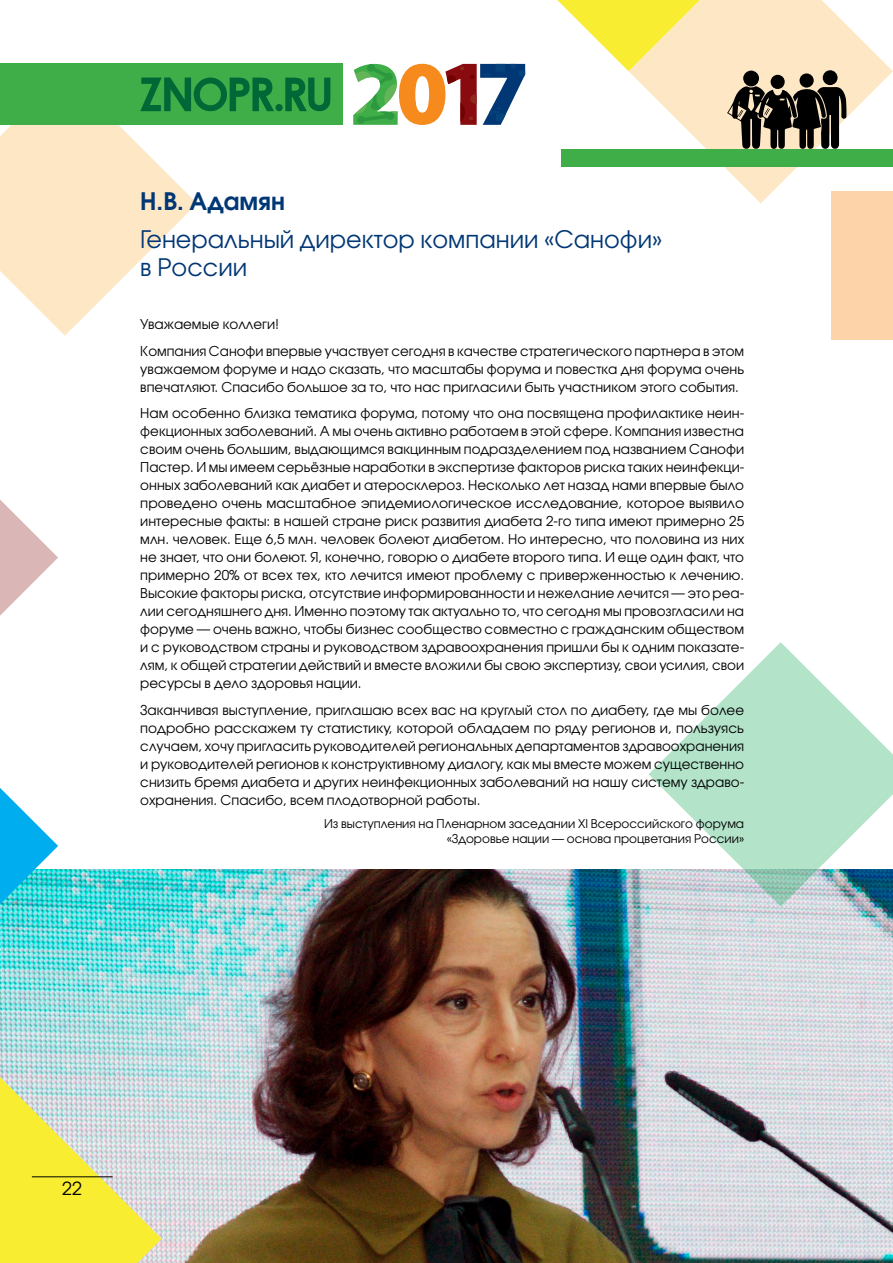
<style>
.page{position:relative;width:893px;height:1263px;background:#fff}
.page>*{position:absolute;margin:0;border:0;box-sizing:border-box;transform-origin:0 0}
.t1{font:24px/28.8px "Avant Garde Gothic C";color:#003774}
.t2{font:700 24px "Avant Garde Gothic C";color:#003774}
.t3{font:18px "Avant Garde Gothic C";color:#000}
.t4{font:13.5px/18px "Avant Garde Gothic C";color:#000}
.t5{font:12px/15px "Avant Garde Gothic C";color:#000;text-align:right}
</style>
<div class="page">
<img style="left:0;top:870px;width:893px;height:393px">
<svg style="left:629px;top:0;width:264px;height:203px;fill:#fde7c5"></svg>
<svg style="left:557px;top:0;width:143px;height:71px"></svg>
<svg style="left:648px;top:642px;width:245px;height:264px;fill:#b3e4ca"></svg>
<svg style="left:0;top:125px;width:197px;height:211px;fill:#fde7c5"></svg>
<svg style="left:0;top:293px;width:58px;height:611px"></svg>
<div style="left:0;top:64px;width:343px;height:61px;background:#3fad48"></div>
<svg style="left:140px;top:78px;width:190px;height:33px"></svg>
<svg style="left:353px;top:64px;width:172px;height:61px"></svg>
<div style="left:832px;top:191px;width:61px;height:149px;background:#fdd3a9"></div>
<div style="left:561px;top:149px;width:332px;height:17px;background:#3fad48"></div>
<div style="left:743px;top:71px;width:16px;height:15px;background:#000;border-radius:50%"></div>
<div style="left:823px;top:70px;width:14px;height:15px;background:#000;border-radius:50%"></div>
<div style="left:799px;top:73px;width:15px;height:15px;background:#000;border-radius:50%"></div>
<div style="left:770px;top:75px;width:15px;height:14px;background:#000;border-radius:50%"></div>
<svg style="left:727px;top:86px;width:119px;height:63px;background:#5b5449"></svg>
<svg style="left:0;top:1077px;width:162px;height:186px;background:#e6e47e"></svg>
<hr style="left:32px;top:1176px;width:81px;height:1px;background:#000">
<h1 class="t2" style="left:140px;top:187px;width:146px">Н.В. Адамян</h1>
<h1 class="t1" style="left:140px;top:224px;width:523px">Генеральный директор компании «Санофи» в России</h1>
<p class="t4" style="left:140px;top:311px;width:605px;line-height:26.5px">Уважаемые коллеги!<br>Компания Санофи впервые участвует сегодня в качестве стратегического партнера в этом</p>
<p class="t4" style="left:140px;top:360px;width:605px">уважаемом форуме и надо сказать, что масштабы форума и повестка дня форума очень впечатляют. Спасибо большое за то, что нас пригласили быть участником этого события.</p>
<p class="t4" style="left:140px;top:404px;width:605px;text-align:justify">Нам особенно близка тематика форума, потому что она посвящена профилактике неин&shy;фекционных заболеваний. А мы очень активно работаем в этой сфере. Компания известна своим очень большим, выдающимся вакцинным подразделением под названием Санофи Пастер. И мы имеем серьёзные наработки в экспертизе факторов риска таких неинфекци&shy;онных заболеваний как диабет и атеросклероз. Несколько лет назад нами впервые было проведено очень масштабное эпидемиологическое исследование, которое выявило интересные факты: в нашей стране риск развития диабета 2-го типа имеют примерно 25 млн. человек. Еще 6,5 млн. человек болеют диабетом. Но интересно, что половина из них не знает, что они болеют. Я, конечно, говорю о диабете второго типа. И еще один факт, что примерно 20% от всех тех, кто лечится имеют проблему с приверженностью к лечению.<br>Высокие факторы риска, отсутствие информированности и нежелание лечится — это реа&shy;лии сегодняшнего дня. Именно поэтому так актуально то, что сегодня мы провозгласили на форуме — очень важно, чтобы бизнес сообщество совместно с гражданским обществом и с руководством страны и руководством здравоохранения пришли бы к одним показате&shy;лям, к общей стратегии действий и вместе вложили бы свою экспертизу, свои усилия, свои ресурсы в дело здоровья нации.</p>
<p class="t4" style="left:140px;top:701px;width:605px;text-align:justify">Заканчивая выступление, приглашаю всех вас на круглый стол по диабету, где мы более подробно расскажем ту статистику, которой обладаем по ряду регионов и, пользуясь случаем, хочу пригласить руководителей региональных департаментов здравоохранения и руководителей регионов к конструктивному диалогу, как мы вместе можем существенно снизить бремя диабета и других неинфекционных заболеваний на нашу систему здраво&shy;охранения. Спасибо, всем плодотворной работы.</p>
<p class="t5" style="left:324px;top:816px;width:422px">Из выступления на Пленарном заседании XI Всероссийского форума «Здоровье нации — основа процветания России»</p>
<h2 class="t3" style="left:62px;top:1178px;width:21px">22</h2>
</div>
